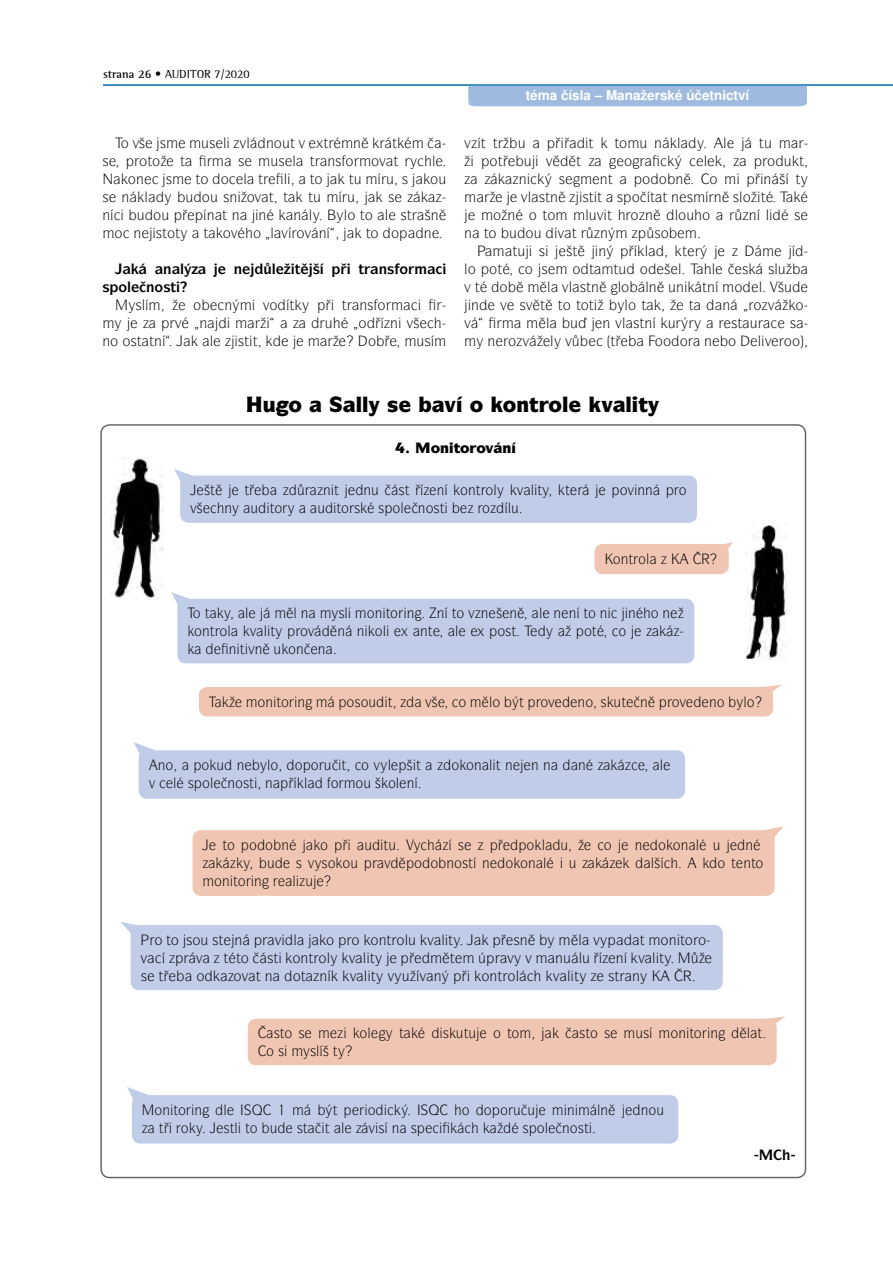
<style>
.page{position:relative;width:893px;height:1263px;background:#fff}
.page>*{position:absolute;margin:0;border:0;box-sizing:border-box;transform-origin:0 0}
.t1{font:900 21px "Itc Symbol CE";color:#000}
.t2{font:14.25px "Itc Symbol CE";color:#000}
.t3{font:700 14.25px "Itc Symbol CE";color:#000}
.t4{font:900 14.25px "Itc Symbol CE";color:#000}
.t5{font:700 13.5px "Nimbus San LCE";color:#fff}
.t6{font:12px "Rotis Semiserif";color:#000}
.s1{font-weight:700}
</style>
<div class="page">
<hr style="left:103px;top:84px;width:790px;height:2px;background:#006ab1">
<div style="left:468px;top:86px;width:339px;height:20px;background:#9ebbdf"></div>
<div style="left:139px;top:750px;width:546px;height:49px;background:#c1cce8;border-radius:9px"></div>
<img style="left:113px;top:458px;width:50px;height:140px">
<img style="left:745px;top:523px;width:41px;height:137px">
<div style="left:180px;top:475px;width:517px;height:48px;background:#c1cce8;border-radius:9px"></div>
<svg style="left:723px;top:542px;width:10px;height:8px"></svg>
<div style="left:594px;top:544px;width:135px;height:30px;background:#f0c6b3;border-radius:9px"></div>
<div style="left:199px;top:687px;width:574px;height:29px;background:#f0c6b3;border-radius:9px"></div>
<div style="left:193px;top:830px;width:582px;height:66px;background:#f0c6b3;border-radius:9px"></div>
<div style="left:131px;top:925px;width:592px;height:65px;background:#c1cce8;border-radius:9px"></div>
<div style="left:177px;top:599px;width:517px;height:64px;background:#c1cce8;border-radius:9px"></div>
<div style="left:248px;top:1019px;width:529px;height:46px;background:#f0c6b3;border-radius:9px"></div>
<div style="left:132px;top:1095px;width:546px;height:48px;background:#c1cce8;border-radius:9px"></div>
<svg style="left:754px;top:826px;width:30px;height:29px"></svg>
<svg style="left:134px;top:742px;width:54px;height:46px"></svg>
<svg style="left:174px;top:469px;width:102px;height:47px"></svg>
<svg style="left:764px;top:685px;width:17px;height:24px"></svg>
<svg style="left:121px;top:922px;width:16px;height:59px"></svg>
<svg style="left:171px;top:592px;width:204px;height:63px"></svg>
<svg style="left:732px;top:1016px;width:53px;height:22px"></svg>
<svg style="left:127px;top:1087px;width:21px;height:14px"></svg>
<p class="t6" style="left:103px;top:66px;width:148px"><span class="s1">strana 26 •</span> AUDITOR 7/2020</p>
<p class="t2" style="left:201px;top:135px;width:105px">◆▲ ● ❖● ■□◆▼ ❖</p>
<p class="t2" style="left:102px;top:153px;width:59px">▲ □▼□</p>
<p class="t2" style="left:238px;top:153px;width:162px">▲ ◆▲● ▼ ■▲□ □❖▼</p>
<p class="t2" style="left:432px;top:153px;width:5px">●</p>
<p class="t2" style="left:166px;top:171px;width:99px">▲ ▼□ □ ● ▼</p>
<p class="t2" style="left:284px;top:171px;width:40px">● ▼□</p>
<p class="t2" style="left:102px;top:189px;width:47px">▲ ■ ●</p>
<p class="t2" style="left:185px;top:189px;width:104px">◆ □◆ ▲■ □❖ ▼ ▼</p>
<p class="t2" style="left:102px;top:207px;width:68px">■ ◆ □◆</p>
<p class="t2" style="left:207px;top:207px;width:34px">■ ▼ ■</p>
<p class="t2" style="left:259px;top:207px;width:55px">■ ■ ●</p>
<p class="t2" style="left:344px;top:207px;width:69px">●□ ▼□ ● ▲▼</p>
<p class="t2" style="left:431px;top:207px;width:9px">■</p>
<p class="t2" style="left:115px;top:225px;width:67px">□ ■ ▲▼□▼</p>
<p class="t2" style="left:203px;top:225px;width:125px">▼ □❖ □ ●❖□❖■</p>
<p class="t2" style="left:366px;top:225px;width:35px">▼□ □</p>
<p class="t2" style="left:424px;top:225px;width:9px">■</p>
<p class="t3" style="left:358px;top:260px;width:51px">▼ ■▲□</p>
<p class="t3" style="left:102px;top:278px;width:75px">▲ □● ■□▲▼</p>
<p class="t2" style="left:263px;top:297px;width:33px">❖□ ▼</p>
<p class="t2" style="left:342px;top:297px;width:46px">▼ ■▲□</p>
<p class="t2" style="left:102px;top:333px;width:61px">■□ □▲▼ ▼■</p>
<p class="t2" style="left:210px;top:333px;width:49px">● ▲▼▼</p>
<p class="t5" style="left:526px;top:87px;width:225px">téma čísla – Manažerské účetnictví</p>
<p class="t2" style="left:464px;top:135px;width:35px">❖ ▼ ▼</p>
<p class="t2" style="left:589px;top:135px;width:94px">▼ ▼□◆ ■ ●</p>
<p class="t2" style="left:723px;top:135px;width:50px">● ▼◆</p>
<p class="t2" style="left:704px;top:153px;width:5px">●</p>
<p class="t2" style="left:767px;top:153px;width:38px">□◆▼</p>
<p class="t2" style="left:642px;top:171px;width:43px">□□■</p>
<p class="t2" style="left:521px;top:189px;width:39px">❖● ▲▼■</p>
<p class="t2" style="left:582px;top:189px;width:112px">▲▼▼ ▲□ ▼▼ ■▲</p>
<p class="t2" style="left:714px;top:189px;width:53px">■ ▲●□ ▼</p>
<p class="t2" style="left:493px;top:206px;width:64px">□■ □▼□</p>
<p class="t2" style="left:585px;top:206px;width:28px">●◆❖ ▼</p>
<p class="t2" style="left:675px;top:206px;width:37px">●□◆ □</p>
<p class="t2" style="left:464px;top:224px;width:114px">■ ▼□ ◆□◆ ❖▼</p>
<p class="t2" style="left:600px;top:224px;width:9px">■</p>
<p class="t2" style="left:512px;top:242px;width:34px">▼◆ ▲</p>
<p class="t2" style="left:464px;top:260px;width:40px">●□ □▼</p>
<p class="t2" style="left:614px;top:260px;width:36px">▼◆ □</p>
<p class="t2" style="left:742px;top:260px;width:45px">▲ ▲●◆</p>
<p class="t2" style="left:547px;top:278px;width:53px">● ❖● ▲▼■</p>
<p class="t2" style="left:618px;top:278px;width:68px">●□ ●■ ◆■</p>
<p class="t2" style="left:471px;top:296px;width:124px">■ ❖ ▲❖ ▼ ▼□ ▼□▼</p>
<p class="t2" style="left:625px;top:296px;width:23px">●□ ▼</p>
<p class="t2" style="left:602px;top:314px;width:75px">■ ❖● ▲▼■ ◆</p>
<p class="t2" style="left:731px;top:314px;width:28px">▲▼ ◆</p>
<p class="t2" style="left:487px;top:332px;width:43px">■ □❖</p>
<p class="t2" style="left:655px;top:332px;width:83px">□□□ ■ □</p>
<p class="t2" style="left:758px;top:332px;width:44px">●❖ □□</p>
<h1 class="t1" style="left:246px;top:393px;width:58px">★◆ □</h1>
<h1 class="t1" style="left:356px;top:393px;width:44px">●● ▲</h1>
<h1 class="t1" style="left:444px;top:393px;width:126px">❖ □ □■▼ □●</h1>
<h1 class="t1" style="left:601px;top:393px;width:48px">❖●▼</h1>
<p class="t4" style="left:395px;top:439px;width:118px">✔ □■ ▼□ □❖ ■</p>
<p class="t2" style="left:437px;top:482px;width:62px">■ □■▼ □●</p>
<p class="t2" style="left:517px;top:482px;width:27px">❖●▼</p>
<p class="t2" style="left:620px;top:482px;width:35px">□❖ ■■</p>
<p class="t2" style="left:251px;top:500px;width:33px">◆ ▼□</p>
<p class="t2" style="left:317px;top:500px;width:44px">◆ ▼□▲</p>
<p class="t2" style="left:378px;top:500px;width:68px">▲ □● ■□▲▼</p>
<p class="t2" style="left:482px;top:500px;width:38px">□ ●◆</p>
<p class="t2" style="left:613px;top:551px;width:38px">□■▼ □●</p>
<p class="t2" style="left:245px;top:605px;width:5px">●</p>
<p class="t2" style="left:367px;top:605px;width:49px">□■▼□ ■</p>
<p class="t2" style="left:437px;top:605px;width:53px">■ ▼□ ❖ ■</p>
<p class="t2" style="left:510px;top:605px;width:100px">■ ● ■ ■ ▼□ ■</p>
<p class="t2" style="left:628px;top:605px;width:44px">■ □ ■</p>
<p class="t2" style="left:194px;top:623px;width:38px">□■▼ □●</p>
<p class="t2" style="left:250px;top:623px;width:27px">❖●▼</p>
<p class="t2" style="left:337px;top:623px;width:50px">■ ■ □●</p>
<p class="t2" style="left:455px;top:623px;width:5px">●</p>
<p class="t2" style="left:497px;top:623px;width:20px">□▲▼</p>
<p class="t2" style="left:229px;top:641px;width:98px">■▼❖■ ◆ □■ ■</p>
<p class="t2" style="left:257px;top:694px;width:49px">□■▼□ ■</p>
<p class="t2" style="left:347px;top:694px;width:48px">□▲□◆ ▼</p>
<p class="t2" style="left:519px;top:694px;width:37px">▼ □❖</p>
<p class="t2" style="left:578px;top:694px;width:72px">■□ ▲ ◆▼ ■</p>
<p class="t2" style="left:202px;top:757px;width:44px">□ ◆ ■</p>
<p class="t2" style="left:267px;top:757px;width:125px">●□ □□◆ ▼ □ ❖●</p>
<p class="t2" style="left:416px;top:757px;width:98px">▼ □□■ ●▼ ■</p>
<p class="t2" style="left:578px;top:757px;width:9px">■</p>
<p class="t2" style="left:660px;top:757px;width:5px">●</p>
<p class="t2" style="left:149px;top:775px;width:126px">❖ ● ▲ □● ■□▲▼ ■</p>
<p class="t2" style="left:304px;top:775px;width:112px">● □ □◆ □● ■</p>
<p class="t2" style="left:222px;top:837px;width:68px">▼□ □□■</p>
<p class="t2" style="left:364px;top:837px;width:33px">◆ ▼◆</p>
<p class="t2" style="left:527px;top:837px;width:43px">□● ◆</p>
<p class="t2" style="left:604px;top:837px;width:118px">□ ■ □□■● ◆</p>
<p class="t2" style="left:745px;top:837px;width:9px">■</p>
<p class="t2" style="left:267px;top:855px;width:93px">◆ ▲❖▲□□◆</p>
<p class="t2" style="left:384px;top:855px;width:164px">❖ □□■□▲▼ ■ □□■●</p>
<p class="t2" style="left:651px;top:855px;width:5px">●</p>
<p class="t2" style="left:717px;top:855px;width:48px">□ ▼ ■▼□</p>
<p class="t2" style="left:214px;top:873px;width:49px">□■▼□ ■</p>
<p class="t2" style="left:154px;top:931px;width:90px">□ ▼□ ▲□◆ ▲▼ ■</p>
<p class="t2" style="left:326px;top:931px;width:128px">□ □ □■▼ □●◆ ❖ ● ▼</p>
<p class="t2" style="left:640px;top:931px;width:68px">▼ □■▼□ □</p>
<p class="t2" style="left:196px;top:949px;width:55px">❖ ▼ ▼□</p>
<p class="t2" style="left:267px;top:949px;width:65px">▲▼ □■▼ □●</p>
<p class="t2" style="left:349px;top:949px;width:28px">❖●▼</p>
<p class="t2" style="left:555px;top:949px;width:36px">■◆ ●◆</p>
<p class="t2" style="left:616px;top:949px;width:50px">■ ❖●▼</p>
<p class="t2" style="left:196px;top:967px;width:78px">□ □❖▼ ■</p>
<p class="t2" style="left:293px;top:967px;width:36px">□▼ ■</p>
<p class="t2" style="left:350px;top:967px;width:94px">❖●▼ ❖◆ ❖■</p>
<p class="t2" style="left:481px;top:967px;width:39px">□■▼ □●</p>
<p class="t2" style="left:553px;top:967px;width:28px">❖●▼</p>
<p class="t2" style="left:608px;top:967px;width:33px">▲▼ ■</p>
<p class="t2" style="left:274px;top:1025px;width:32px">▲▼□ ▲</p>
<p class="t2" style="left:443px;top:1025px;width:78px">▲ ◆▼◆ □ ▼□</p>
<p class="t2" style="left:579px;top:1025px;width:32px">▲▼□ ▲</p>
<p class="t2" style="left:670px;top:1025px;width:49px">□■▼□ ■</p>
<p class="t2" style="left:310px;top:1043px;width:29px">▲● ▼</p>
<p class="t2" style="left:154px;top:1102px;width:49px">□■▼□ ■</p>
<p class="t2" style="left:224px;top:1102px;width:5px">●</p>
<p class="t2" style="left:462px;top:1102px;width:75px">□ □□◆◆</p>
<p class="t2" style="left:567px;top:1102px;width:43px">■ ●■</p>
<p class="t2" style="left:641px;top:1102px;width:25px">■□◆</p>
<p class="t2" style="left:224px;top:1120px;width:55px">▲▼● ▼□ ◆</p>
<p class="t2" style="left:297px;top:1120px;width:49px">▲▼ ▼ ●</p>
<p class="t2" style="left:368px;top:1120px;width:50px">❖▲ ■ ▲</p>
<p class="t2" style="left:523px;top:1120px;width:68px">▲ □● ■□▲▼</p>
</div>
